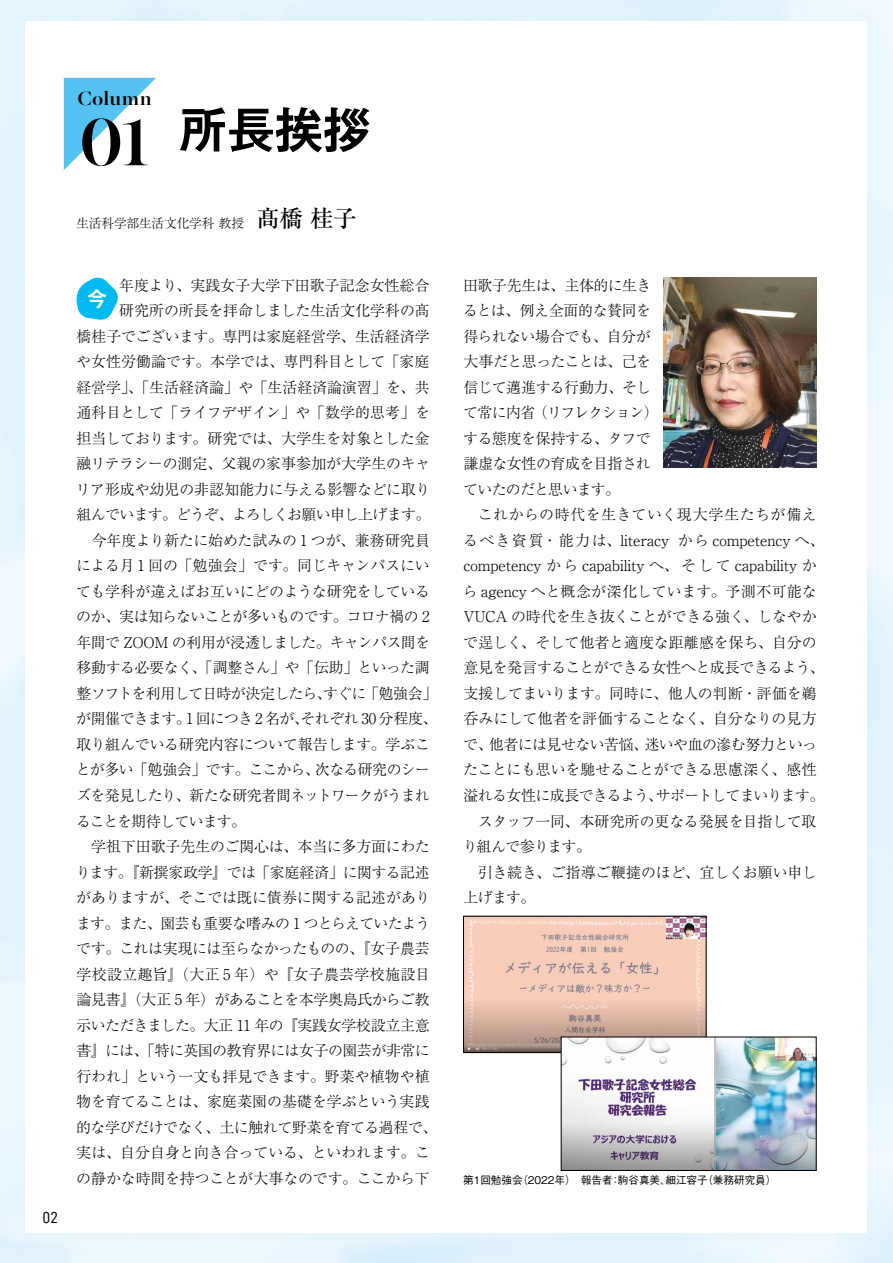
<style>
.page{position:relative;width:893px;height:1263px;background:#fff}
.page>*{position:absolute;margin:0;border:0;box-sizing:border-box;transform-origin:0 0}
.t1{font:500 74.4px "Majesti Banner";color:#000}
.t2{font:51px "Midashi Go Pro MB31";color:#000}
.t3{font:500 21.3px "Majesti Banner";letter-spacing:.015em;color:#000}
.t4{font:21.3px "Midashi Go Pro MB31";color:#fff}
.t5{font:15.9px "D DIN";color:#000}
.t6{font:300 14.85px "Ryumin Pro";letter-spacing:-.015em;color:#000}
.t7{font:300 14.85px/25.5px "Ryumin Pro";letter-spacing:-.035em;color:#000}
.t8{font:300 14.85px "Ryumin Pro";letter-spacing:-.05em;color:#000}
.t9{font:300 14.85px "Ryumin Pro";letter-spacing:.005em;color:#000}
.t10{font:300 14.85px "Ryumin Pro";letter-spacing:-.045em;color:#000}
.t11{font:300 14.85px "Ryumin Pro";letter-spacing:-.04em;color:#000}
.t12{font:300 14.85px "Ryumin Pro";letter-spacing:.025em;color:#000}
.t13{font:300 14.85px "Ryumin Pro";letter-spacing:.035em;color:#000}
.t14{font:300 14.85px "Ryumin Pro";letter-spacing:-.055em;color:#000}
.t15{font:300 12.75px "Ryumin Pro";letter-spacing:-.015em;color:#000}
.t16{font:500 10.65px "Gothic BBB Pro";letter-spacing:-.005em;color:#000}
.s1{font-weight:500;font-size:23.4px}
</style>
<div class="page">
<svg style="left:64px;top:78px;width:92px;height:92px"></svg>
<svg style="left:76px;top:277px;width:42px;height:43px"></svg>
<img style="left:663px;top:278px;width:153px;height:190px">
<img style="left:465px;top:918px;width:239px;height:133px">
<div style="left:463px;top:916px;width:243px;height:137px;border:1px solid #000"></div>
<img style="left:563px;top:1039px;width:251px;height:130px">
<div style="left:561px;top:1037px;width:255px;height:134px;border:1px solid #000"></div>
<p class="t5" style="left:43px;top:1209px;width:17px">02</p>
<h3 class="t3" style="left:77px;top:85px;width:76px">Column</h3>
<h1 class="t1" style="left:79px;top:94px;width:72px">01</h1>
<h2 class="t2" style="left:178px;top:89px;width:196px">所長挨拶</h2>
<p class="t15" style="left:76px;top:213px;width:282px">生活科学部生活文化学科 教授　<span class="s1">髙橋 桂子</span></p>
<p class="t9" style="left:119px;top:274px;width:312px">年度より、実践女子大学下田歌子記念女性総合</p>
<p class="t6" style="left:119px;top:299px;width:312px">研究所の所長を拝命しました生活文化学科の髙</p>
<p class="t6" style="left:77px;top:325px;width:355px">橋桂子でございます。専門は家庭経営学、生活経済学</p>
<p class="t6" style="left:76px;top:350px;width:355px">や女性労働論です。本学では、専門科目として「家庭</p>
<p class="t6" style="left:76px;top:376px;width:355px">経営学」、「生活経済論」や「生活経済論演習」を、共</p>
<p class="t6" style="left:76px;top:401px;width:355px">通科目として「ライフデザイン」や「数学的思考」を</p>
<p class="t6" style="left:76px;top:427px;width:355px">担当しております。研究では、大学生を対象とした金</p>
<p class="t6" style="left:76px;top:452px;width:355px">融リテラシーの測定、父親の家事参加が大学生のキャ</p>
<p class="t6" style="left:76px;top:478px;width:356px">リア形成や幼児の非認知能力に与える影響などに取り</p>
<p class="t8" style="left:76px;top:503px;width:355px">組んでいます。どうぞ、よろしくお願い申し上げます。</p>
<p class="t6" style="left:91px;top:529px;width:340px">今年度より新たに始めた試みの 1 つが、兼務研究員</p>
<p class="t6" style="left:76px;top:554px;width:355px">による月 1 回の「勉強会」です。同じキャンパスにい</p>
<p class="t6" style="left:76px;top:580px;width:355px">ても学科が違えばお互いにどのような研究をしている</p>
<p class="t11" style="left:76px;top:605px;width:355px">のか、実は知らないことが多いものです。コロナ禍の 2</p>
<p class="t6" style="left:76px;top:631px;width:355px">年間で ZOOM の利用が浸透しました。キャンパス間を</p>
<p class="t7" style="left:76px;top:654px;width:355px">移動する必要なく、「調整さん」や「伝助」といった調</p>
<p class="t10" style="left:76px;top:682px;width:362px">整ソフトを利用して日時が決定したら、すぐに「勉強会」</p>
<p class="t6" style="left:76px;top:707px;width:363px">が開催できます。1 回につき 2 名が、それぞれ 30 分程度、</p>
<p class="t6" style="left:76px;top:733px;width:355px">取り組んでいる研究内容について報告します。学ぶこ</p>
<p class="t7" style="left:76px;top:756px;width:355px">とが多い「勉強会」です。ここから、次なる研究のシー</p>
<p class="t8" style="left:76px;top:784px;width:355px">ズを発見したり、新たな研究者間ネットワークがうまれ</p>
<p class="t14" style="left:76px;top:809px;width:172px">ることを期待しています。</p>
<p class="t6" style="left:91px;top:835px;width:340px">学祖下田歌子先生のご関心は、本当に多方面にわた</p>
<p class="t6" style="left:76px;top:860px;width:355px">ります。『新撰家政学』では「家庭経済」に関する記述</p>
<p class="t6" style="left:76px;top:886px;width:356px">がありますが、そこでは既に債券に関する記述があり</p>
<p class="t8" style="left:76px;top:911px;width:356px">ます。また、園芸も重要な嗜みの 1 つとらえていたよう</p>
<p class="t6" style="left:76px;top:937px;width:355px">です。これは実現には至らなかったものの、『女子農芸</p>
<p class="t12" style="left:76px;top:962px;width:355px">学校設立趣旨』（大正 5 年）や『女子農芸学校施設目</p>
<p class="t6" style="left:76px;top:988px;width:355px">論見書』（大正 5 年）があることを本学奥島氏からご教</p>
<p class="t6" style="left:76px;top:1013px;width:355px">示いただきました。大正 11 年の『実践女学校設立主意</p>
<p class="t6" style="left:76px;top:1039px;width:355px">書』には、「特に英国の教育界には女子の園芸が非常に</p>
<p class="t6" style="left:76px;top:1064px;width:355px">行われ」という一文も拝見できます。野菜や植物や植</p>
<p class="t6" style="left:76px;top:1090px;width:355px">物を育てることは、家庭菜園の基礎を学ぶという実践</p>
<p class="t6" style="left:76px;top:1115px;width:363px">的な学びだけでなく、土に触れて野菜を育てる過程で、</p>
<p class="t6" style="left:76px;top:1141px;width:355px">実は、自分自身と向き合っている、といわれます。こ</p>
<p class="t6" style="left:76px;top:1166px;width:355px">の静かな時間を持つことが大事なのです。ここから下</p>
<h3 class="t4" style="left:87px;top:282px;width:23px">今</h3>
<p class="t7" style="left:463px;top:271px;width:197px">田歌子先生は、主体的に生きるとは、例え全面的な賛同を得られない場合でも、自分が大事だと思ったことは、己を信じて邁進する行動力、そして常に内省（リフレクション）する態度を保持する、タフで謙虚な女性の育成を目指されていたのだと思います。</p>
<p class="t13" style="left:478px;top:503px;width:340px">これからの時代を生きていく現大学生たちが備え</p>
<p class="t6" style="left:463px;top:529px;width:363px">るべき資質・能力は、literacy から competency へ、</p>
<p class="t6" style="left:463px;top:554px;width:355px">competency から capability へ、そして capability か</p>
<p class="t9" style="left:463px;top:580px;width:355px">ら agency へと概念が深化しています。予測不可能な</p>
<p class="t6" style="left:463px;top:605px;width:355px">VUCA の時代を生き抜くことができる強く、しなやか</p>
<p class="t6" style="left:463px;top:631px;width:355px">で逞しく、そして他者と適度な距離感を保ち、自分の</p>
<p class="t6" style="left:463px;top:656px;width:363px">意見を発言することができる女性へと成長できるよう、</p>
<p class="t6" style="left:463px;top:682px;width:355px">支援してまいります。同時に、他人の判断・評価を鵜</p>
<p class="t6" style="left:463px;top:707px;width:355px">呑みにして他者を評価することなく、自分なりの見方</p>
<p class="t6" style="left:463px;top:733px;width:355px">で、他者には見せない苦悩、迷いや血の滲む努力といっ</p>
<p class="t6" style="left:463px;top:758px;width:355px">たことにも思いを馳せることができる思慮深く、感性</p>
<p class="t8" style="left:463px;top:784px;width:362px">溢れる女性に成長できるよう、サポートしてまいります。</p>
<p class="t6" style="left:478px;top:809px;width:340px">スタッフ一同、本研究所の更なる発展を目指して取</p>
<p class="t14" style="left:463px;top:835px;width:130px">り組んで参ります。</p>
<p class="t6" style="left:478px;top:860px;width:340px">引き続き、ご指導ご鞭撻のほど、宜しくお願い申し</p>
<p class="t6" style="left:463px;top:886px;width:74px">上げます。</p>
<p class="t16" style="left:463px;top:1172px;width:315px">第1回勉強会（2022年）　報告者：駒谷真美、細江容子（兼務研究員）</p>
</div>
